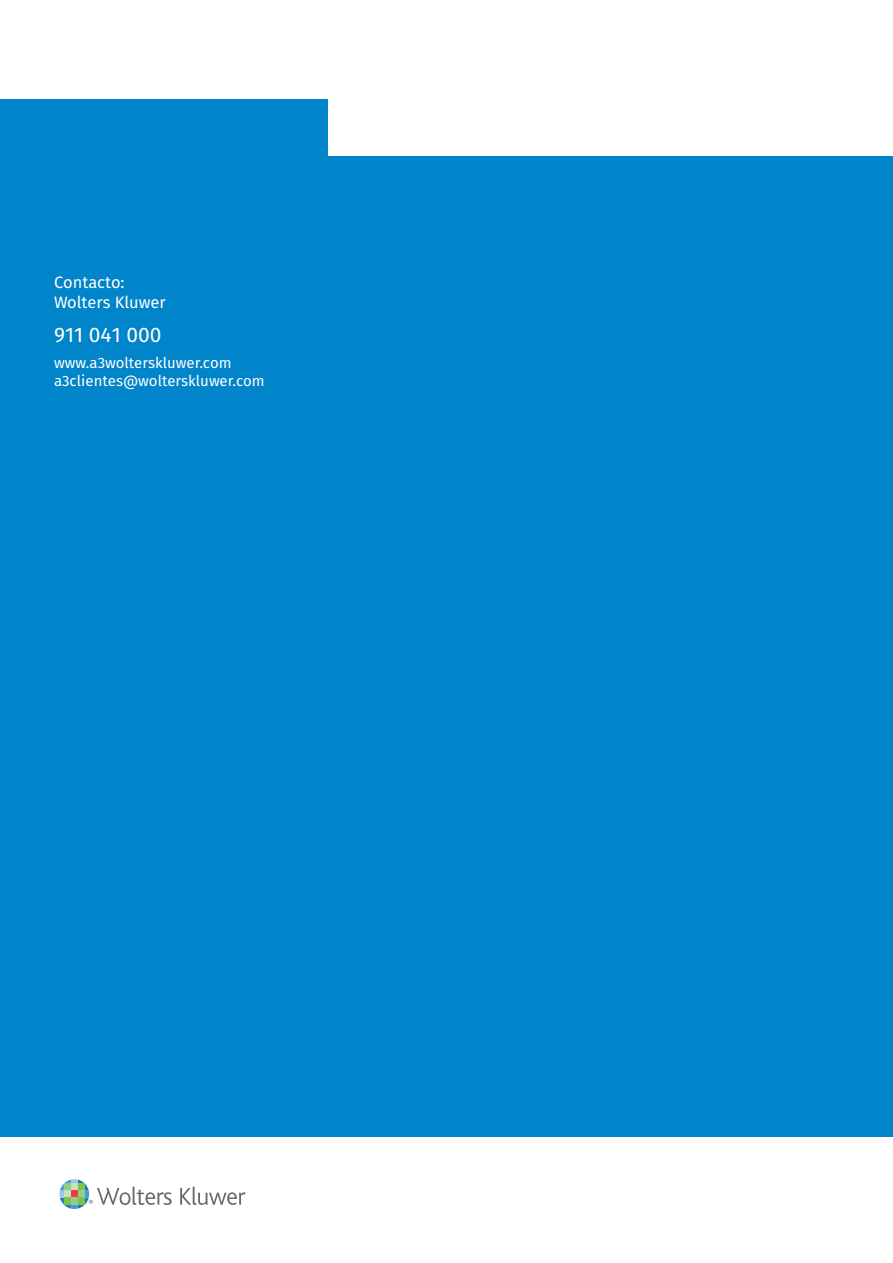
<style>
.page{position:relative;width:893px;height:1263px;background:#fff}
.page>*{position:absolute;margin:0;border:0;box-sizing:border-box;transform-origin:0 0}
.t1{font:21px "Fira Sans";color:#fff}
.t2{font:16.5px/19.8px "Fira Sans";color:#fff}
.t3{font:15px/18px "Fira Sans";color:#fff}
</style>
<div class="page">
<div style="left:0;top:99px;width:327px;height:91px;background:#0084ca"></div>
<div style="left:0;top:156px;width:893px;height:981px;background:#0084ca"></div>
<svg style="left:60px;top:1179px;width:186px;height:30px"></svg>
<p class="t2" style="left:54px;top:272px;width:114px">Contacto:<br>Wolters Kluwer</p>
<h1 class="t1" style="left:54px;top:318px;width:109px">911 041 000</h1>
<p class="t3" style="left:54px;top:353px;width:212px">www.a3wolterskluwer.com a3clientes@wolterskluwer.com</p>
</div>
